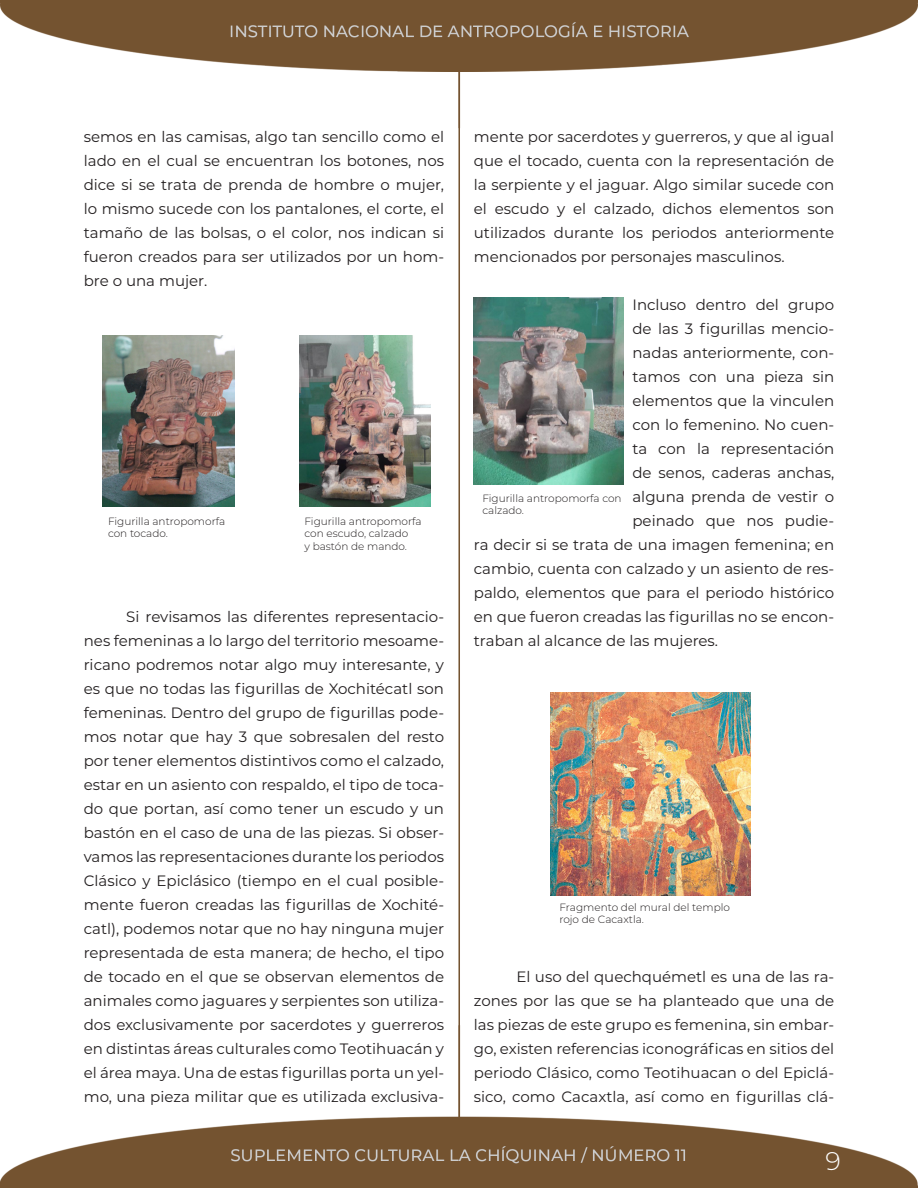
<style>
.page{position:relative;width:918px;height:1188px;background:#fff}
.page>*{position:absolute;margin:0;border:0;box-sizing:border-box;transform-origin:0 0}
.TEXTO{font:300 25.5px "Montserrat";color:#fff}
.TEXTO-2{font:15px/24px "Montserrat";color:#231f20;text-align:justify}
.TEXTO-3{font:300 10.5px/12.6px "Montserrat";color:#231f20}
</style>
<div class="page">
<img style="left:0;top:0;width:918px;height:1188px">
<img style="left:103px;top:335px;width:131px;height:171px">
<img style="left:299px;top:335px;width:132px;height:171px">
<img style="left:474px;top:298px;width:150px;height:186px">
<img style="left:551px;top:693px;width:199px;height:202px">
<p class="TEXTO-2" style="left:84px;top:124px;width:362px">semos en las camisas, algo tan sencillo como el lado en el cual se encuentran los botones, nos dice si se trata de prenda de hombre o mujer, lo mismo sucede con los pantalones, el corte, el tamaño de las bolsas, o el color, nos indican si fueron creados para ser utilizados por un hom&shy;bre o una mujer.</p>
<p class="TEXTO-3" style="left:108px;top:514px;width:119px">Figurilla antropomorfa</p>
<p class="TEXTO-3" style="left:108px;top:527px;width:61px">con tocado.</p>
<p class="TEXTO-3" style="left:304px;top:514px;width:119px">Figurilla antropomorfa</p>
<p class="TEXTO-3" style="left:304px;top:527px;width:106px">con escudo, calzado</p>
<p class="TEXTO-3" style="left:304px;top:540px;width:104px">y bastón de mando.</p>
<p class="TEXTO-2" style="left:84px;top:604px;width:362px;text-indent:43px">Si revisamos las diferentes representacio&shy;nes femeninas a lo largo del territorio mesoame&shy;ricano podremos notar algo muy interesante, y es que no todas las figurillas de Xochitécatl son femeninas. Dentro del grupo de figurillas pode&shy;mos notar que hay 3 que sobresalen del resto por tener elementos distintivos como el calzado, estar en un asiento con respaldo, el tipo de toca&shy;do que portan, así como tener un escudo y un bastón en el caso de una de las piezas. Si obser&shy;vamos las representaciones durante los periodos Clásico y Epiclásico (tiempo en el cual posible&shy;mente fueron creadas las figurillas de Xochité&shy;catl), podemos notar que no hay ninguna mujer representada de esta manera; de hecho, el tipo de tocado en el que se observan elementos de animales como jaguares y serpientes son utiliza&shy;dos exclusivamente por sacerdotes y guerreros en distintas áreas culturales como Teotihuacán y el área maya. Una de estas figurillas porta un yel&shy;mo, una pieza militar que es utilizada exclusiva-</p>
<p class="TEXTO-2" style="left:474px;top:124px;width:362px">mente por sacerdotes y guerreros, y que al igual que el tocado, cuenta con la representación de la serpiente y el jaguar. Algo similar sucede con el escudo y el calzado, dichos elementos son utilizados durante los periodos anteriormente mencionados por personajes masculinos.</p>
<p class="TEXTO-2" style="left:632px;top:292px;width:203px">Incluso dentro del grupo</p>
<p class="TEXTO-2" style="left:632px;top:316px;width:203px">de las 3 figurillas mencio-</p>
<p class="TEXTO-2" style="left:632px;top:340px;width:203px">nadas anteriormente, con-</p>
<p class="TEXTO-2" style="left:632px;top:364px;width:203px">tamos con una pieza sin</p>
<p class="TEXTO-2" style="left:632px;top:388px;width:203px">elementos que la vinculen</p>
<p class="TEXTO-2" style="left:632px;top:412px;width:203px">con lo femenino. No cuen-</p>
<p class="TEXTO-2" style="left:632px;top:436px;width:203px">ta con la representación</p>
<p class="TEXTO-2" style="left:632px;top:460px;width:203px">de senos, caderas anchas,</p>
<p class="TEXTO-2" style="left:632px;top:484px;width:203px">alguna prenda de vestir o</p>
<p class="TEXTO-2" style="left:632px;top:508px;width:203px">peinado que nos pudie-</p>
<p class="TEXTO-2" style="left:474px;top:532px;width:362px">ra decir si se trata de una imagen femenina; en</p>
<p class="TEXTO-2" style="left:474px;top:556px;width:362px">cambio, cuenta con calzado y un asiento de res-</p>
<p class="TEXTO-2" style="left:474px;top:580px;width:362px">paldo, elementos que para el periodo histórico</p>
<p class="TEXTO-2" style="left:474px;top:604px;width:362px">en que fueron creadas las figurillas no se encon-</p>
<p class="TEXTO-2" style="left:474px;top:628px;width:246px">traban al alcance de las mujeres.</p>
<p class="TEXTO-3" style="left:482px;top:491px;width:141px">Figurilla antropomorfa con calzado.</p>
<p class="TEXTO-3" style="left:559px;top:900px;width:172px">Fragmento del mural del templo rojo de Cacaxtla.</p>
<p class="TEXTO-2" style="left:474px;top:964px;width:362px;text-indent:43px">El uso del quechquémetl es una de las ra&shy;zones por las que se ha planteado que una de las piezas de este grupo es femenina, sin embar&shy;go, existen referencias iconográficas en sitios del periodo Clásico, como Teotihuacan o del Epiclá&shy;sico, como Cacaxtla, así como en figurillas clá-</p>
<p class="TEXTO" style="left:825px;top:1144px;width:17px">9</p>
</div>
